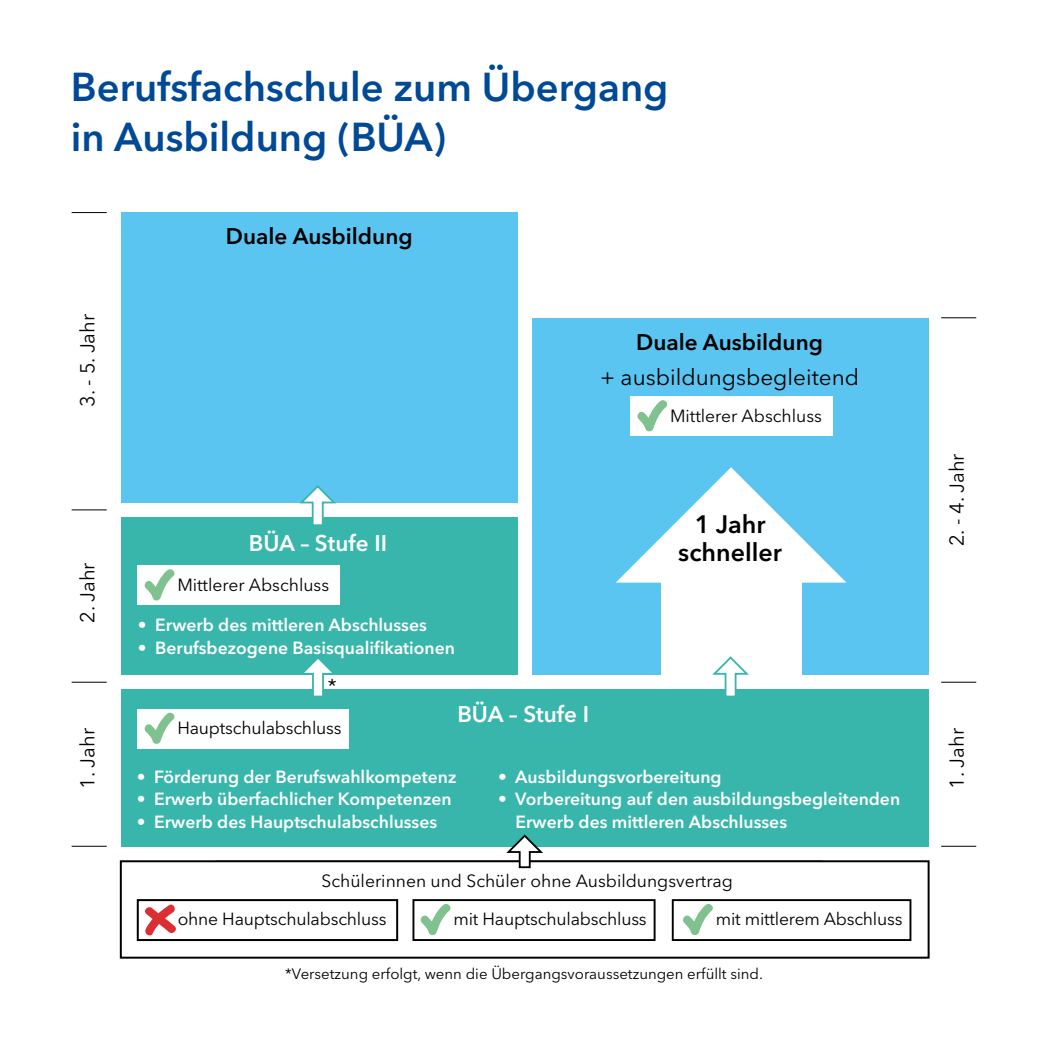
<style>
.page{position:relative;width:1049px;height:1049px;background:#fff}
.page>*{position:absolute;margin:0;border:0;box-sizing:border-box;transform-origin:0 0}
.t1{font:600 40px/50px "Avenir Next LT Pro";color:#004996}
.t2{font:600 25px/27.5px "Avenir Next LT Pro";color:#000;text-align:center}
.t3{font:600 22.5px "Avenir Next LT Pro";color:#000}
.t4{font:22.5px "Avenir Next LT Pro";color:#000}
.t5{font:600 22.5px "Avenir Next LT Pro";color:#fff}
.t6{font:20px "Avenir Next LT Pro";color:#000}
.t7{font:600 17.5px/22.5px "Avenir Next LT Pro";color:#fff}
.t8{font:17.5px "Avenir Next LT Pro";letter-spacing:-.01em;color:#000}
.t9{font:15px "Avenir Next LT Pro";color:#000}
</style>
<div class="page">
<div style="left:120px;top:860px;width:809px;height:98px;border:2px solid #000"></div>
<div style="left:121px;top:689px;width:807px;height:157px;background:#38b6ab"></div>
<div style="left:121px;top:518px;width:397px;height:157px;background:#38b6ab"></div>
<div style="left:121px;top:213px;width:397px;height:290px;background:#5bc5f2"></div>
<div style="left:532px;top:318px;width:396px;height:357px;background:#5bc5f2"></div>
<hr style="left:72px;top:682px;width:35px;height:1px;background:#000">
<hr style="left:72px;top:509px;width:35px;height:1px;background:#000">
<hr style="left:72px;top:212px;width:35px;height:1px;background:#000">
<hr style="left:72px;top:846px;width:35px;height:1px;background:#000">
<hr style="left:941px;top:682px;width:35px;height:1px;background:#000">
<hr style="left:941px;top:317px;width:35px;height:1px;background:#000">
<hr style="left:941px;top:846px;width:35px;height:1px;background:#000">
<svg style="left:616px;top:467px;width:230px;height:116px"></svg>
<div style="left:661px;top:552px;width:140px;height:122px;background:#fff"></div>
<div style="left:137px;top:899px;width:261px;height:42px;border:2px solid #000"></div>
<div style="left:412px;top:899px;width:243px;height:42px;border:2px solid #000"></div>
<svg style="left:418px;top:901px;width:35px;height:35px"></svg>
<div style="left:672px;top:899px;width:239px;height:42px;border:2px solid #000"></div>
<svg style="left:680px;top:901px;width:35px;height:35px"></svg>
<hr style="left:216px;top:861px;width:606px;height:1px;background:#000">
<svg style="left:297px;top:485px;width:39px;height:40px"></svg>
<svg style="left:710px;top:656px;width:39px;height:40px"></svg>
<svg style="left:304px;top:659px;width:28px;height:37px"></svg>
<svg style="left:504px;top:834px;width:39px;height:35px"></svg>
<svg style="left:145px;top:904px;width:31px;height:32px"></svg>
<div style="left:137px;top:709px;width:212px;height:40px;background:#fff"></div>
<svg style="left:144px;top:712px;width:31px;height:32px"></svg>
<div style="left:137px;top:565px;width:203px;height:40px;background:#fff"></div>
<svg style="left:144px;top:569px;width:31px;height:32px"></svg>
<div style="left:630px;top:396px;width:203px;height:40px;background:#fff"></div>
<svg style="left:637px;top:400px;width:31px;height:32px"></svg>
<h1 class="t1" style="left:71px;top:62px;width:599px">Berufsfachschule zum Übergang in Ausbildung (BÜA)</h1>
<p class="t6" style="left:76px;top:407px;width:94px;rotate:-90deg">3. - 5. Jahr</p>
<p class="t6" style="left:76px;top:622px;width:62px;rotate:-90deg">2. Jahr</p>
<p class="t6" style="left:76px;top:788px;width:62px;rotate:-90deg">1. Jahr</p>
<p class="t3" style="left:226px;top:223px;width:188px">Duale Ausbildung</p>
<p class="t3" style="left:636px;top:328px;width:188px">Duale Ausbildung</p>
<p class="t4" style="left:600px;top:363px;width:260px">+ ausbildungsbegleitend</p>
<p class="t8" style="left:670px;top:405px;width:153px">Mittlerer Abschluss</p>
<p class="t5" style="left:249px;top:530px;width:140px">BÜA – Stufe II</p>
<p class="t8" style="left:177px;top:574px;width:153px">Mittlerer Abschluss</p>
<p class="t7" style="left:138px;top:614px;width:291px">• Erwerb des mittleren Abschlusses</p>
<p class="t7" style="left:138px;top:636px;width:319px">• Berufsbezogene Basisqualifikationen</p>
<p class="t6" style="left:328px;top:674px;width:10px">*</p>
<p class="t8" style="left:177px;top:718px;width:166px">Hauptschulabschluss</p>
<p class="t5" style="left:457px;top:701px;width:133px">BÜA – Stufe I</p>
<h2 class="t2" style="left:678px;top:510px;width:105px">1 Jahr schneller</h2>
<p class="t7" style="left:137px;top:765px;width:321px">• Förderung der Berufswahlkompetenz</p>
<p class="t7" style="left:137px;top:788px;width:316px">• Erwerb überfachlicher Kompetenzen</p>
<p class="t7" style="left:137px;top:810px;width:302px">• Erwerb des Hauptschulabschlusses</p>
<p class="t7" style="left:498px;top:765px;width:225px">• Ausbildungsvorbereitung</p>
<p class="t7" style="left:515px;top:788px;width:386px;text-indent:-18px">• Vorbereitung auf den ausbildungsbegleitenden<br>Erwerb des mittleren Abschlusses</p>
<p class="t8" style="left:322px;top:870px;width:413px">Schülerinnen und Schüler ohne Ausbildungsvertrag</p>
<p class="t8" style="left:178px;top:909px;width:210px">ohne Hauptschulabschluss</p>
<p class="t8" style="left:453px;top:909px;width:195px">mit Hauptschulabschluss</p>
<p class="t8" style="left:716px;top:909px;width:188px">mit mittlerem Abschluss</p>
<p class="t9" style="left:285px;top:965px;width:479px">*Versetzung erfolgt, wenn die Übergangsvoraussetzungen erfüllt sind.</p>
<p class="t6" style="left:945px;top:546px;width:94px;rotate:-90deg">2. - 4. Jahr</p>
<p class="t6" style="left:945px;top:788px;width:62px;rotate:-90deg">1. Jahr</p>
</div>
